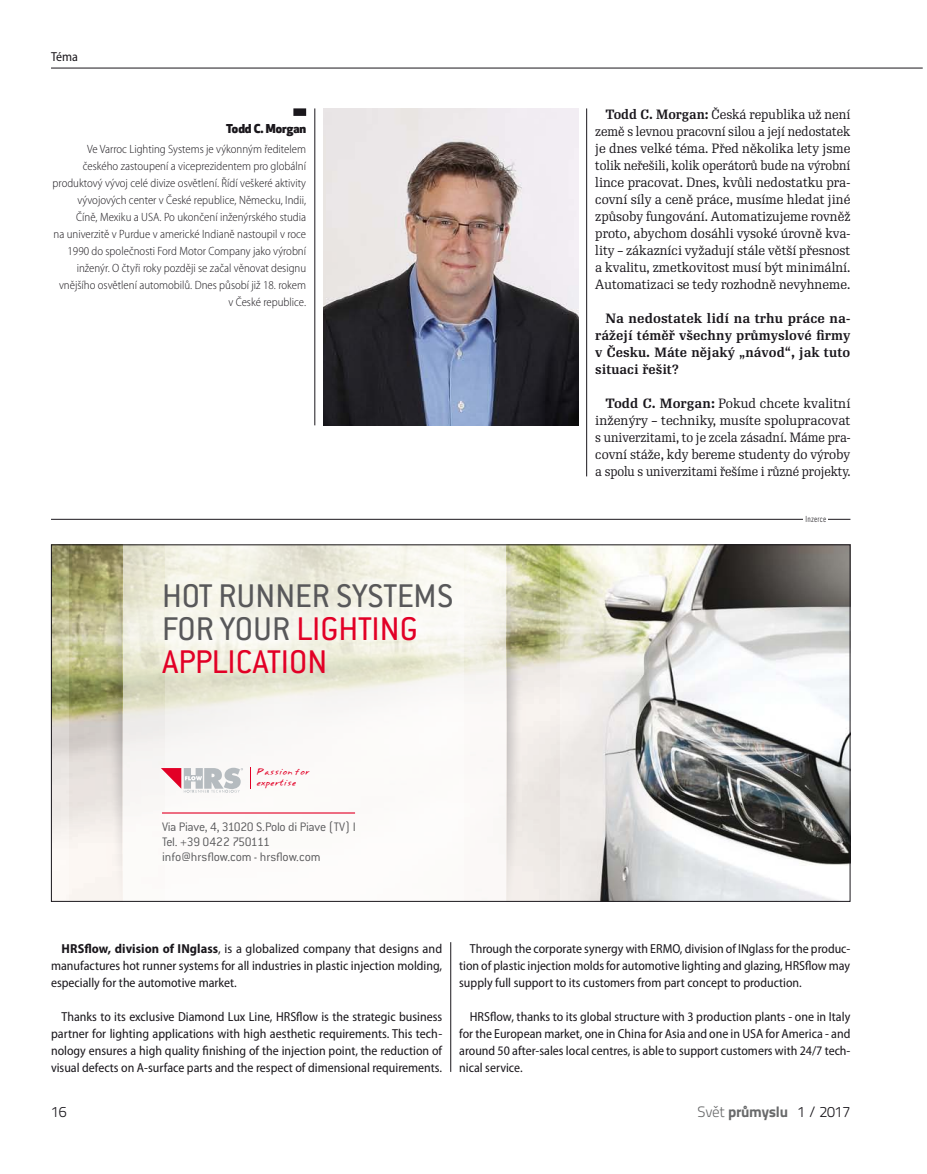
<style>
.page{position:relative;width:927px;height:1174px;background:#fff}
.page>*{position:absolute;margin:0;border:0;box-sizing:border-box;transform-origin:0 0}
.t1{font:36px/33px "Conduit ITC Std";color:#58585a}
.t2{font:800 15px "Titillium Text 22 L";letter-spacing:-.02em;color:#696a6b}
.t3{font:300 15px "Titillium Text 22 L";color:#1a171c}
.t4{font:300 13.5px/15px "Conduit ITC Std";letter-spacing:-.015em;color:#58585a}
.t5{font:semi-condensed 13.05px/17px "Myriad Pro";color:#1a171c;text-align:justify}
.t6{font:13.05px/17px "Re Public";color:#1a171c;text-align:justify;scale:.94 1}
.t7{font:13.05px/17px "Re Public";color:#1a171c;text-align:justify}
.t8{font:700 13.05px/17px "Re Public";color:#1a171c;text-align:justify}
.t9{font:300 semi-condensed 12px/17px "Myriad Pro";color:#1a171c;text-align:right}
.t10{font:800 12px "Apex New";color:#1a171c}
.t11{font:300 condensed 9px "DIN Next LT Pro";letter-spacing:.02em;color:#1a171c}
.t12{font:7.5px/10.8px "Annifont";letter-spacing:-.005em;color:#e20026}
.s1{color:#e20026}
.s2{font-weight:700}
.s3{font-weight:300}
.s4{font-weight:300;color:#1a171c}
</style>
<div class="page">
<hr style="left:51px;top:68px;width:872px;height:1px;background:#1a171c">
<hr style="left:51px;top:519px;width:799px;height:1px;background:#1a171c">
<div style="left:803px;top:510px;width:25px;height:17px;background:#fff"></div>
<hr style="left:586px;top:108px;width:1px;height:368px;background:#1a171c">
<hr style="left:450px;top:942px;width:1px;height:129px;background:#1a171c">
<hr style="left:315px;top:108px;width:1px;height:317px;background:#1a171c">
<img style="left:53px;top:546px;width:795px;height:353px">
<svg style="left:123px;top:546px;width:383px;height:353px;fill:#f9f8f5"></svg>
<svg style="left:507px;top:546px;width:19px;height:353px;background:#dbd8c9"></svg>
<svg style="left:103px;top:546px;width:19px;height:353px;background:#cac6ad"></svg>
<svg style="left:161px;top:767px;width:82px;height:25px"></svg>
<svg style="left:250px;top:767px;width:1px;height:22px"></svg>
<hr style="left:162px;top:812px;width:193px;height:1px;background:#e20026">
<img style="left:323px;top:108px;width:255px;height:317px">
<div style="left:293px;top:108px;width:13px;height:8px;background:#1a171c"></div>
<p class="t5" style="left:51px;top:48px;width:28px">Téma</p>
<p class="t10" style="left:226px;top:120px;width:81px">Todd C. Morgan</p>
<p class="t9" style="left:53px;top:141px;width:255px">Ve Varroc Lighting Systems je výkonným ředitelem českého zastoupení a viceprezidentem pro globální produktový vývoj celé divize osvětlení. Řídí veškeré aktivity vývojových center v České republice, Německu, Indii,<br>Číně, Mexiku a USA. Po ukončení inženýrského studia<br>na univerzitě v Purdue v americké Indianě nastoupil v roce 1990 do společnosti Ford Motor Company jako výrobní inženýr. O čtyři roky později se začal věnovat designu vnějšího osvětlení automobilů. Dnes působí již 18. rokem v České republice.</p>
<h1 class="t1" style="left:162px;top:578px;width:293px">HOT RUNNER SYSTEMS<br>FOR YOUR <span class="s1">LIGHTING<br>APPLICATION</span></h1>
<p class="t12" style="left:257px;top:766px;width:55px">Passion for expertise</p>
<p class="t4" style="left:162px;top:819px;width:195px">Via Piave, 4, 31020 S.Polo di Piave (TV) I<br>Tel. +39 0422 750111 info@hrsflow.com - hrsflow.com</p>
<p class="t6" style="left:595px;top:106px;width:273px;text-indent:11px"><span class="s2">Todd C. Morgan:</span> Česká republika už není země s levnou pracovní silou a její nedostatek je dnes velké téma. Před několika lety jsme tolik neřešili, kolik operátorů bude na výrobní lince pracovat. Dnes, kvůli nedostatku pra&shy;covní síly a ceně práce, musíme hledat jiné způsoby fungování. Automatizujeme rovněž proto, abychom dosáhli vysoké úrovně kva&shy;lity – zákazníci vyžadují stále větší přesnost a kvalitu, zmetkovitost musí být minimální.<br>Automatizaci se tedy rozhodně nevyhneme.</p>
<p class="t8" style="left:595px;top:310px;width:257px;text-indent:11px">Na nedostatek lidí na trhu práce na&shy;rážejí téměř všechny průmyslové firmy v Česku. Máte nějaký „návod“, jak tuto situaci řešit?</p>
<p class="t7" style="left:595px;top:395px;width:257px;text-indent:11px"><span class="s2">Todd C. Morgan:</span> Pokud chcete kvalitní inženýry – techniky, musíte spolupracovat s univerzitami, to je zcela zásadní. Máme pra&shy;covní stáže, kdy bereme studenty do výroby a spolu s univerzitami řešíme i různé projekty.</p>
<p class="t11" style="left:806px;top:513px;width:22px">Inzerce</p>
<p class="t5" style="left:51px;top:940px;width:393px;text-indent:11px"><span class="s2">HRSflow, division of INglass</span>, is a globalized company that designs and manufactures hot runner systems for all industries in plastic injection molding, especially for the automotive market.</p>
<p class="t5" style="left:51px;top:1008px;width:393px;text-indent:11px">Thanks to its exclusive Diamond Lux Line, HRSflow is the strategic business partner for lighting applications with high aesthetic requirements. This tech&shy;nology ensures a high quality finishing of the injection point, the reduction of visual defects on A-surface parts and the respect of dimensional requirements.</p>
<p class="t5" style="left:459px;top:940px;width:393px;text-indent:11px">Through the corporate synergy with ERMO, division of INglass for the produc&shy;tion of plastic injection molds for automotive lighting and glazing, HRSflow may supply full support to its customers from part concept to production.</p>
<p class="t5" style="left:459px;top:1008px;width:393px;text-indent:11px">HRSflow, thanks to its global structure with 3 production plants - one in Italy for the European market, one in China for Asia and one in USA for America - and around 50 after-sales local centres, is able to support customers with 24/7 tech&shy;nical service.</p>
<p class="t3" style="left:51px;top:1101px;width:17px">16</p>
<p class="t2" style="left:698px;top:1100px;width:154px"><span class="s3">Svět</span> průmyslu <span class="s4">1 / 2017</span></p>
</div>
